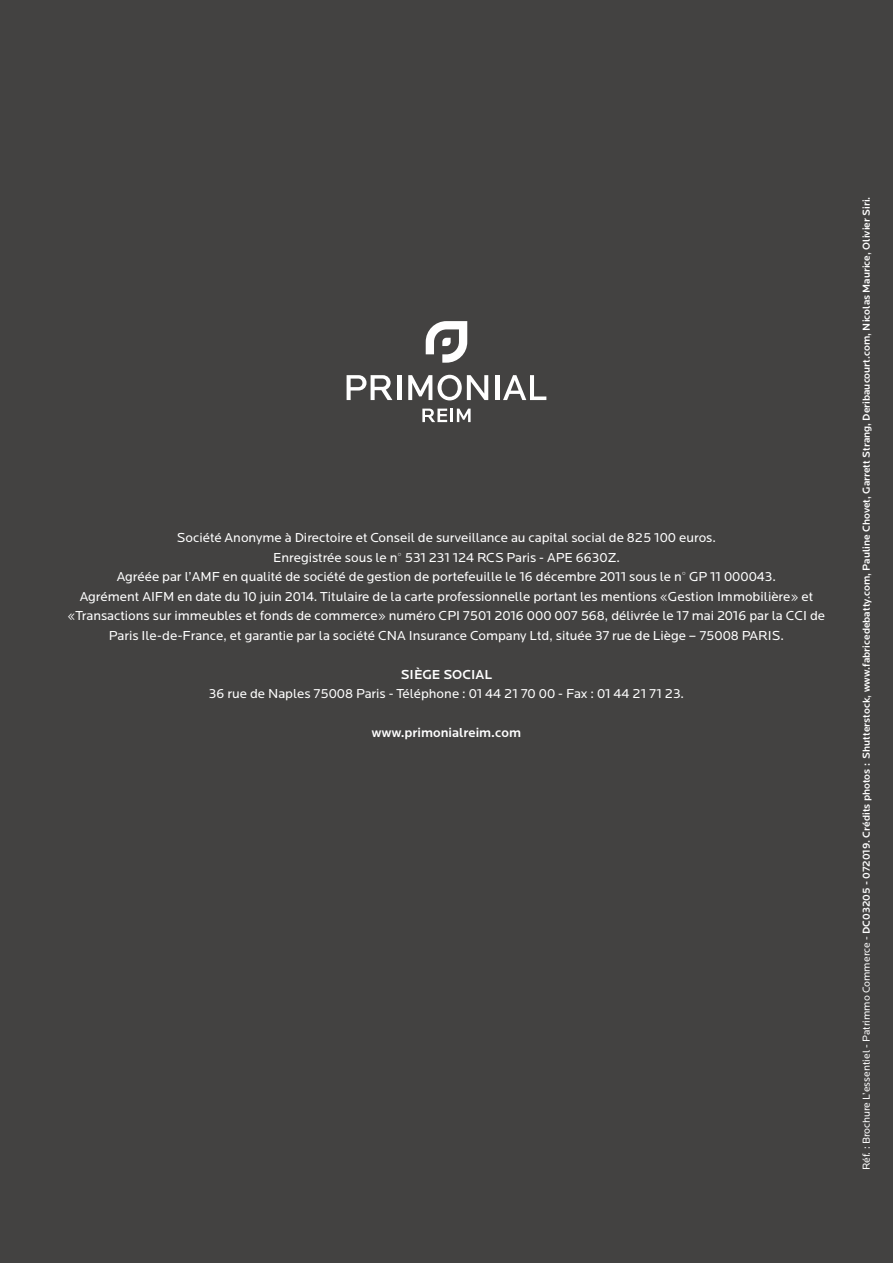
<style>
.page{position:relative;width:893px;height:1263px;background:#434241}
.page>*{position:absolute;margin:0;border:0;box-sizing:border-box;transform-origin:0 0}
.t1{font:13.5px/19.5px "Locator";color:#fff;text-align:center}
.t2{font:500 13.5px "Locator";color:#fff}
.t3{font:500 10.5px "Locator";color:#fff}
.s1{font-weight:400}
</style>
<div class="page">
<svg style="left:347px;top:375px;width:45px;height:25px"></svg>
<hr style="left:397px;top:375px;width:4px;height:25px;background:#fff">
<svg style="left:408px;top:375px;width:24px;height:25px"></svg>
<svg style="left:438px;top:375px;width:50px;height:25px"></svg>
<hr style="left:495px;top:375px;width:4px;height:25px;background:#fff">
<svg style="left:503px;top:375px;width:43px;height:25px"></svg>
<svg style="left:426px;top:321px;width:41px;height:42px"></svg>
<svg style="left:422px;top:409px;width:49px;height:13px"></svg>
<p class="t1" style="left:68px;top:528px;width:759px">Société Anonyme à Directoire et Conseil de surveillance au capital social de 825 100 euros.<br>Enregistrée sous le n° 531 231 124 RCS Paris - APE 6630Z.<br>Agréée par l’AMF en qualité de société de gestion de portefeuille le 16 décembre 2011 sous le n° GP 11 000043.<br>Agrément AIFM en date du 10 juin 2014. Titulaire de la carte professionnelle portant les mentions «Gestion Immobilière» et «Transactions sur immeubles et fonds de commerce» numéro CPI 7501 2016 000 007 568, délivrée le 17 mai 2016 par la CCI de Paris Ile-de-France, et garantie par la société CNA Insurance Company Ltd, située 37 rue de Liège – 75008 PARIS.</p>
<p class="t2" style="left:401px;top:666px;width:93px">SIÈGE SOCIAL</p>
<p class="t1" style="left:209px;top:684px;width:477px">36 rue de Naples 75008 Paris - Téléphone : 01 44 21 70 00 - Fax : 01 44 21 71 23.</p>
<p class="t2" style="left:372px;top:725px;width:151px">www.primonialreim.com</p>
<p class="t3" style="left:860px;top:1170px;width:975px;rotate:-90deg"><span class="s1">Réf. : Brochure L’essentiel - Patrimmo Commerce -</span> DC03205 - 072019. Crédits photos : Shutterstock, www.fabricedebatty.com, Pauline Chovet, Garrett Strang, Deribaucourt.com, Nicolas Maurice, Olivier Siri.</p>
</div>
